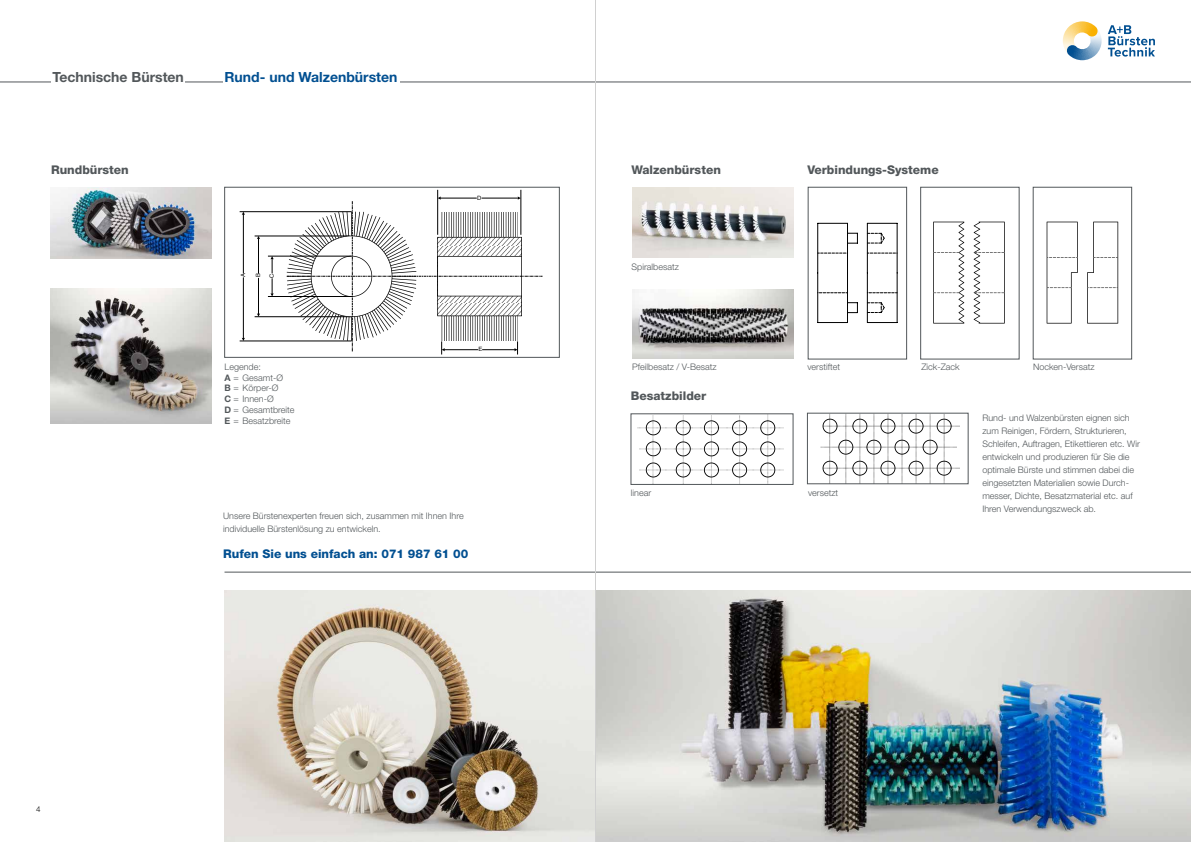
<style>
.page{position:relative;width:1191px;height:842px;background:#fff}
.page>*{position:absolute;margin:0;border:0;box-sizing:border-box;transform-origin:0 0}
.t1{font:700 14px "Helvetica Neue LT Std";color:#004f91}
.t2{font:700 14px "Helvetica Neue LT Std";color:#52575a}
.t3{font:800 12px "Helvetica Neue LT Std";color:#52575a}
.t4{font:800 12px "Helvetica Neue LT Std";color:#004f91}
.t5{font:300 9px/13px "Helvetica Neue LT Std";color:#52575a}
.t6{font:300 8px "Helvetica Neue LT Std";color:#000}
.t7{font:5.9px "Helvetica";color:#000}
.s1{font-weight:700}
</style>
<div class="page">
<hr style="left:0;top:82px;width:1191px;height:1px;background:#52575a">
<div style="left:51px;top:60px;width:134px;height:35px;background:#fff"></div>
<div style="left:223px;top:60px;width:177px;height:35px;background:#fff"></div>
<img style="left:632px;top:290px;width:161px;height:69px">
<img style="left:632px;top:187px;width:161px;height:71px">
<hr style="left:255px;top:236px;width:94px;height:1px;background:#000">
<hr style="left:255px;top:317px;width:96px;height:1px;background:#000">
<hr style="left:258px;top:238px;width:1px;height:35px;background:#000">
<hr style="left:240px;top:211px;width:111px;height:1px;background:#000">
<hr style="left:240px;top:341px;width:111px;height:1px;background:#000">
<hr style="left:243px;top:214px;width:1px;height:59px;background:#000">
<hr style="left:268px;top:256px;width:83px;height:1px;background:#000">
<hr style="left:268px;top:296px;width:84px;height:1px;background:#000">
<svg style="left:270px;top:279px;width:4px;height:17px"></svg>
<hr style="left:521px;top:190px;width:1px;height:45px;background:#000">
<hr style="left:437px;top:190px;width:1px;height:45px;background:#000">
<svg style="left:287px;top:196px;width:255px;height:158px"></svg>
<hr style="left:482px;top:349px;width:33px;height:1px;background:#000">
<hr style="left:440px;top:198px;width:36px;height:1px;background:#000">
<svg style="left:270px;top:256px;width:4px;height:17px"></svg>
<hr style="left:258px;top:278px;width:1px;height:36px;background:#000">
<hr style="left:243px;top:278px;width:1px;height:60px;background:#000">
<div style="left:224px;top:187px;width:335px;height:170px;border:1px solid #52575a"></div>
<img style="left:224px;top:591px;width:967px;height:251px">
<img style="left:51px;top:289px;width:160px;height:134px">
<img style="left:51px;top:188px;width:160px;height:70px">
<svg style="left:637px;top:416px;width:146px;height:67px"></svg>
<div style="left:631px;top:414px;width:162px;height:71px;border:1px solid #52575a"></div>
<svg style="left:820px;top:415px;width:140px;height:67px"></svg>
<div style="left:807px;top:413px;width:161px;height:71px;border:1px solid #52575a"></div>
<hr style="left:867px;top:322px;width:30px;height:1px;background:#000">
<hr style="left:867px;top:223px;width:30px;height:1px;background:#000">
<hr style="left:817px;top:322px;width:30px;height:1px;background:#000">
<hr style="left:817px;top:223px;width:30px;height:1px;background:#000">
<hr style="left:896px;top:223px;width:1px;height:50px;background:#000">
<hr style="left:896px;top:273px;width:1px;height:49px;background:#000">
<hr style="left:867px;top:223px;width:1px;height:50px;background:#000">
<hr style="left:867px;top:273px;width:1px;height:49px;background:#000">
<hr style="left:847px;top:223px;width:1px;height:50px;background:#000">
<hr style="left:847px;top:273px;width:1px;height:49px;background:#000">
<hr style="left:817px;top:223px;width:1px;height:50px;background:#000">
<hr style="left:817px;top:273px;width:1px;height:49px;background:#000">
<svg style="left:848px;top:302px;width:10px;height:11px"></svg>
<svg style="left:848px;top:233px;width:10px;height:11px"></svg>
<svg style="left:867px;top:253px;width:30px;height:1px"></svg>
<svg style="left:867px;top:292px;width:30px;height:1px"></svg>
<svg style="left:867px;top:302px;width:18px;height:11px"></svg>
<svg style="left:867px;top:233px;width:18px;height:11px"></svg>
<svg style="left:817px;top:253px;width:30px;height:1px"></svg>
<svg style="left:817px;top:292px;width:30px;height:1px"></svg>
<svg style="left:973px;top:222px;width:31px;height:102px"></svg>
<svg style="left:933px;top:222px;width:31px;height:102px"></svg>
<div style="left:920px;top:187px;width:99px;height:172px;border:1px solid #52575a"></div>
<svg style="left:1046px;top:222px;width:31px;height:102px"></svg>
<svg style="left:1087px;top:222px;width:31px;height:102px"></svg>
<div style="left:1033px;top:187px;width:98px;height:172px;border:1px solid #52575a"></div>
<svg style="left:1063px;top:21px;width:92px;height:39px"></svg>
<hr style="left:224px;top:572px;width:967px;height:1px;background:#52575a">
<hr style="left:595px;top:0;width:1px;height:842px;background:#d0d0d0">
<h1 class="t2" style="left:52px;top:68px;width:133px">Technische Bürsten</h1>
<h1 class="t1" style="left:224px;top:68px;width:174px">Rund- und Walzenbürsten</h1>
<h2 class="t3" style="left:51px;top:163px;width:79px">Rundbürsten</h2>
<h2 class="t3" style="left:631px;top:163px;width:91px">Walzenbürsten</h2>
<p class="t7" style="left:238px;top:277px;width:5px;rotate:-90deg">A</p>
<p class="t7" style="left:254px;top:277px;width:5px;rotate:-90deg">B</p>
<p class="t7" style="left:267px;top:278px;width:6px;rotate:-90deg">C</p>
<p class="t5" style="left:224px;top:361px;width:72px;line-height:10.8px">Legende:<br><span class="s1">A</span> = Gesamt-Ø<br><span class="s1">B</span> = Körper-Ø<br><span class="s1">C</span> = Innen-Ø<br><span class="s1">D</span> = Gesamtbreite<br><span class="s1">E</span> = Besatzbreite</p>
<p class="t7" style="left:477px;top:193px;width:6px">D</p>
<p class="t7" style="left:478px;top:345px;width:5px">E</p>
<p class="t5" style="left:223px;top:509px;width:242px">Unsere Bürstenexperten freuen sich, zusammen mit Ihnen Ihre individuelle Bürstenlösung zu entwickeln.</p>
<h2 class="t4" style="left:223px;top:547px;width:247px">Rufen Sie uns einfach an: 071 987 61 00</h2>
<p class="t5" style="left:631px;top:260px;width:49px">Spiralbesatz</p>
<p class="t5" style="left:632px;top:360px;width:86px">Pfeilbesatz / V-Besatz</p>
<h2 class="t3" style="left:631px;top:389px;width:77px">Besatzbilder</h2>
<p class="t5" style="left:631px;top:486px;width:22px">linear</p>
<h2 class="t3" style="left:807px;top:163px;width:133px">Verbindungs-Systeme</h2>
<p class="t5" style="left:807px;top:360px;width:34px">verstiftet</p>
<p class="t5" style="left:808px;top:486px;width:32px">versetzt</p>
<p class="t5" style="left:921px;top:360px;width:40px">Zick-Zack</p>
<p class="t5" style="left:1033px;top:360px;width:63px">Nocken-Versatz</p>
<p class="t5" style="left:982px;top:411px;width:159px">Rund- und Walzenbürsten eignen sich zum Reinigen, Fördern, Strukturieren, Schleifen, Auftragen, Etikettieren etc. Wir entwickeln und produzieren für Sie die optimale Bürste und stimmen dabei die eingesetzten Materialien sowie Durch&shy;messer, Dichte, Besatzmaterial etc. auf Ihren Verwendungszweck ab.</p>
<p class="t6" style="left:36px;top:804px;width:6px">4</p>
</div>
